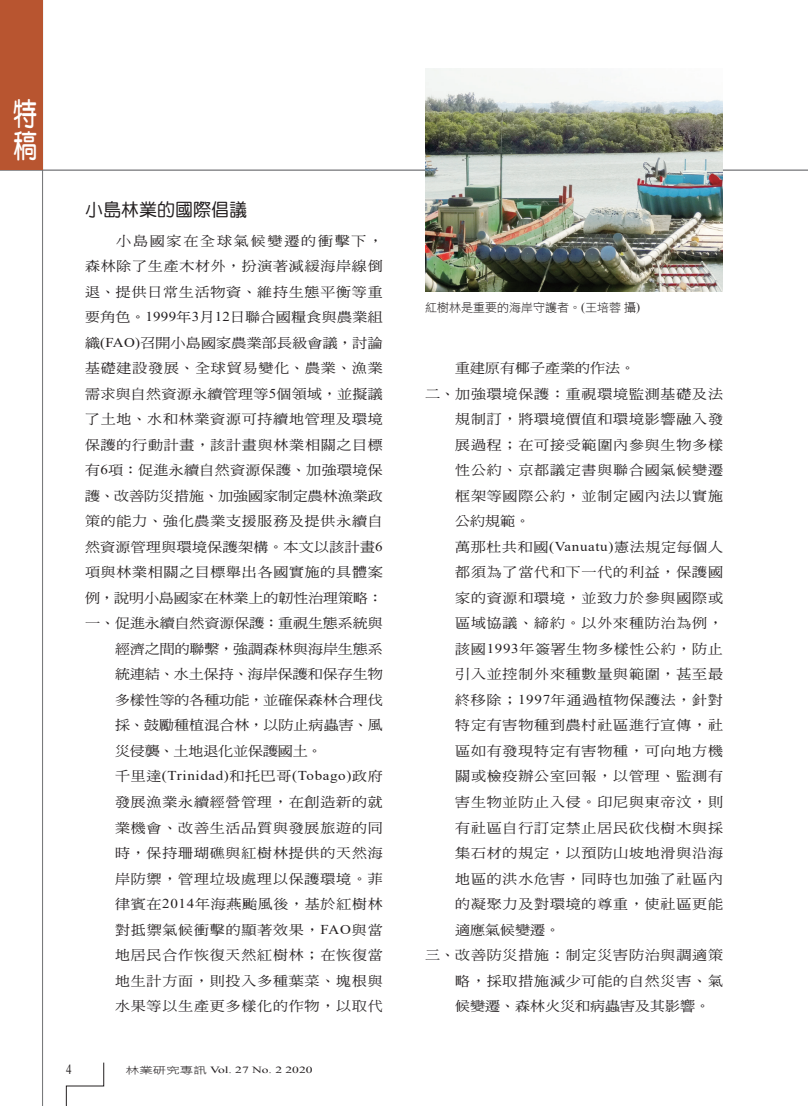
<style>
.page{position:relative;width:808px;height:1106px;background:#fff}
.page>*{position:absolute;margin:0;border:0;box-sizing:border-box;transform-origin:0 0}
.t1{font:31.5px/31.5px "DF Yuan W7 WINP BF";color:#fff;scale:.77 1}
._02-內文中標標準{font:18px "DF Yuan W5 WINP BF";color:#231f20}
.t2{font:13.8px "Times New Roman";color:#231f20;scale:.8 1}
._07一_內文{font:13.5px/25.5px "DF Ming W5 WINP BF";letter-spacing:.055em;color:#231f20;text-align:justify;scale:1.11 1}
._01內文{font:13.5px/25.5px "DF Ming W5 WINP BF";letter-spacing:.02em;color:#231f20;text-align:justify;scale:1.11 1}
._07一_內文-2{font:13.5px "DF Ming W5 WINP BF";color:#231f20;scale:1.11 1}
._06圖說{font:12px "DF Hei W3 WINP BF";color:#231f20}
.t3{font:9.45px "Times New Roman";color:#231f20;scale:1.43 1}
.s1{font-family:"Times New Roman"}
.s2{font-family:"DF Hei W3 WINP BF"}
</style>
<div class="page">
<svg style="left:66px;top:1062px;width:38px;height:44px"></svg>
<hr style="left:0;top:170px;width:808px;height:1px;background:#6c6d70">
<hr style="left:42px;top:0;width:1px;height:1106px;background:#6c6d70">
<div style="left:0;top:0;width:43px;height:170px;background:#b85530"></div>
<img style="left:425px;top:68px;width:298px;height:223px">
<h1 class="t1" style="left:13px;top:98px;width:32px">特稿</h1>
<p class="_02-內文中標標準" style="left:85px;top:200px;width:163px">小島林業的國際倡議</p>
<p class="_01內文" style="left:85px;top:228px;width:270px;text-indent:31px">小島國家在全球氣候變遷的衝擊下，森林除了生產木材外，扮演著減緩海岸線倒退、提供日常生活物資、維持生態平衡等重要角色。<span class="s1">1999</span>年<span class="s1">3</span>月<span class="s1">12</span>日聯合國糧食與農業組織<span class="s1">(FAO)</span>召開小島國家農業部長級會議，討論基礎建設發展、全球貿易變化、農業、漁業需求與自然資源永續管理等<span class="s1">5</span>個領域，並擬議了土地、水和林業資源可持續地管理及環境保護的行動計畫，該計畫與林業相關之目標有<span class="s1">6</span>項：促進永續自然資源保護、加強環境保護、改善防災措施、加強國家制定農林漁業政策的能力、強化農業支援服務及提供永續自然資源管理與環境保護架構。本文以該計畫<span class="s1">6</span>項與林業相關之目標舉出各國實施的具體案例，說明小島國家在林業上的韌性治理策略：</p>
<p class="_07一_內文" style="left:115px;top:610px;width:243px;text-indent:-30px">一、促進永續自然資源保護：重視生態系統與經濟之間的聯繫，強調森林與海岸生態系統連結、水土保持、海岸保護和保存生物多樣性等的各種功能，並確保森林合理伐採、鼓勵種植混合林，以防止病蟲害、風災侵襲、土地退化並保護國土。</p>
<p class="_07一_內文" style="left:115px;top:763px;width:243px">千里達<span class="s1">(Trinidad)</span>和托巴哥<span class="s1">(Tobago)</span>政府發展漁業永續經營管理，在創造新的就業機會、改善生活品質與發展旅遊的同時，保持珊瑚礁與紅樹林提供的天然海岸防禦，管理垃圾處理以保護環境。菲律賓在<span class="s1">2014</span>年海燕颱風後，基於紅樹林對抵禦氣候衝擊的顯著效果，<span class="s1">FAO</span>與當地居民合作恢復天然紅樹林；在恢復當地生計方面，則投入多種葉菜、塊根與水果等以生產更多樣化的作物，以取代</p>
<p class="t2" style="left:66px;top:1060px;width:8px">4</p>
<p class="t3" style="left:126px;top:1063px;width:132px"><span class="s2">林業研究專訊</span> Vol. 27 No. 2 2020</p>
<p class="_06圖說" style="left:425px;top:301px;width:216px">紅樹林是重要的海岸守護者。<span class="s1">(</span>王培蓉攝<span class="s1">)</span></p>
<p class="_07一_內文-2" style="left:455px;top:361px;width:164px">重建原有椰子產業的作法。</p>
<p class="_07一_內文" style="left:455px;top:381px;width:243px;text-indent:-30px">二、加強環境保護：重視環境監測基礎及法規制訂，將環境價值和環境影響融入發展過程；在可接受範圍內參與生物多樣性公約、京都議定書與聯合國氣候變遷框架等國際公約，並制定國內法以實施公約規範。</p>
<p class="_07一_內文" style="left:455px;top:534px;width:243px">萬那杜共和國<span class="s1">(Vanuatu)</span>憲法規定每個人都須為了當代和下一代的利益，保護國家的資源和環境，並致力於參與國際或區域協議、締約。以外來種防治為例，該國<span class="s1">1993</span>年簽署生物多樣性公約，防止引入並控制外來種數量與範圍，甚至最終移除；<span class="s1">1997</span>年通過植物保護法，針對特定有害物種到農村社區進行宣傳，社區如有發現特定有害物種，可向地方機關或檢疫辦公室回報，以管理、監測有害生物並防止入侵。印尼與東帝汶，則有社區自行訂定禁止居民砍伐樹木與採集石材的規定，以預防山坡地滑與沿海地區的洪水危害，同時也加強了社區內的凝聚力及對環境的尊重，使社區更能適應氣候變遷。</p>
<p class="_07一_內文" style="left:455px;top:942px;width:243px;text-indent:-30px">三、改善防災措施：制定災害防治與調適策略，採取措施減少可能的自然災害、氣候變遷、森林火災和病蟲害及其影響。</p>
</div>
